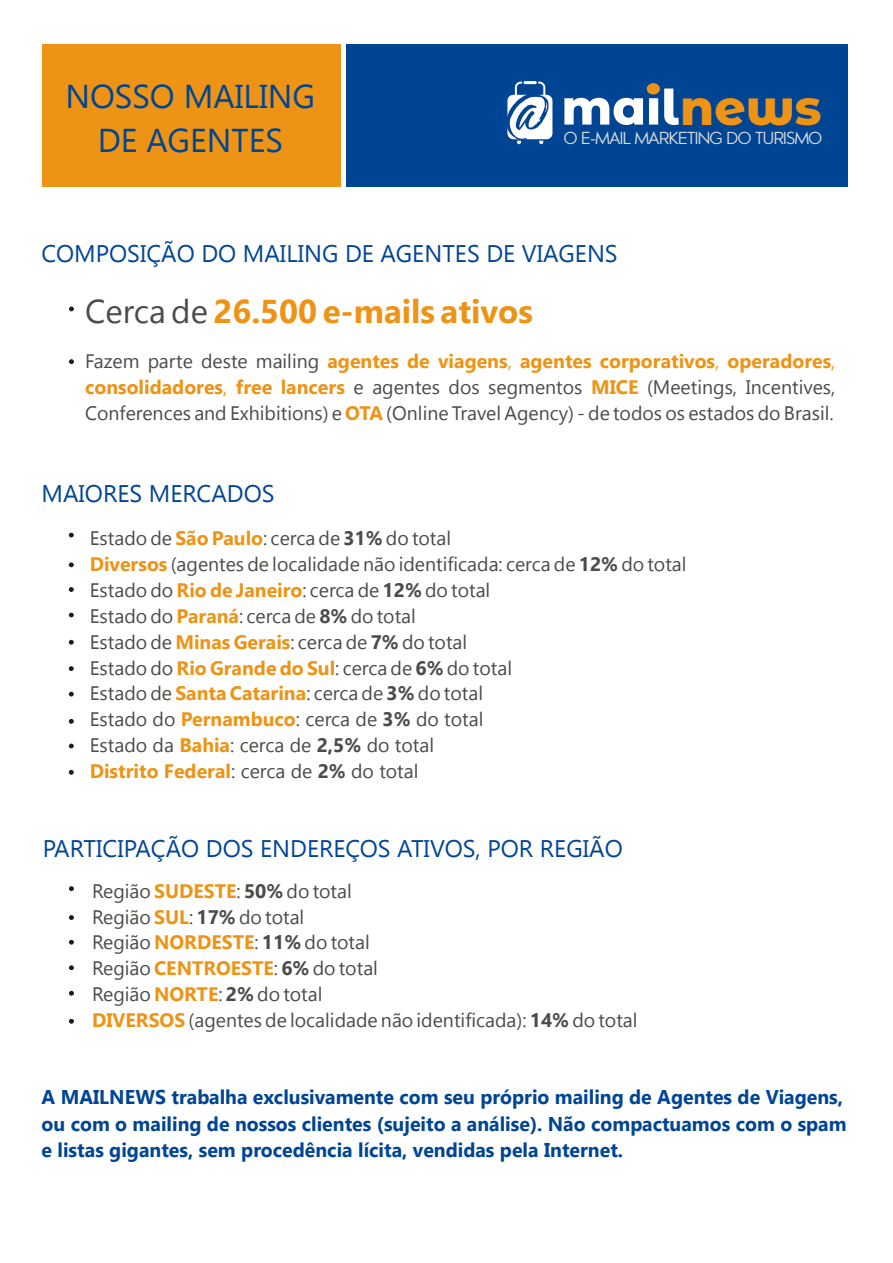
<style>
.page{position:relative;width:893px;height:1263px;background:#fff}
.page>*{position:absolute;margin:0;border:0;box-sizing:border-box;transform-origin:0 0}
.t1{font:88.65px "Novitha Script Demo";color:#004594;scale:1.09 1}
.t2{font:700 48.9px "Montserrat Alternates";color:#ed9417}
.t3{font:700 33px "Gadugi";color:#ed9417}
.t4{font:33px/44px "Gadugi";color:#004594;text-align:center}
.t5{font:24px "Gadugi";color:#004594}
.t6{font:700 19.95px/26.4px "Gadugi";color:#004594}
.t7{font:19.5px/26px "Gadugi";color:#4d4a47}
.t8{font:16.65px "Pasajero";color:#dedede}
.s1{font-weight:400;color:#4d4a47}
.s2{font-weight:700;color:#ed9417}
.s3{color:#ed9417}
.s4{font-weight:700}
</style>
<div class="page">
<svg style="left:69px;top:307px;width:5px;height:4px"></svg>
<svg style="left:69px;top:359px;width:5px;height:5px"></svg>
<svg style="left:69px;top:533px;width:5px;height:4px"></svg>
<svg style="left:69px;top:562px;width:5px;height:5px"></svg>
<svg style="left:69px;top:587px;width:5px;height:5px"></svg>
<svg style="left:69px;top:613px;width:5px;height:4px"></svg>
<svg style="left:69px;top:640px;width:5px;height:4px"></svg>
<svg style="left:69px;top:666px;width:5px;height:5px"></svg>
<svg style="left:69px;top:692px;width:5px;height:4px"></svg>
<svg style="left:69px;top:719px;width:5px;height:5px"></svg>
<svg style="left:69px;top:744px;width:5px;height:4px"></svg>
<svg style="left:69px;top:886px;width:5px;height:5px"></svg>
<svg style="left:69px;top:915px;width:5px;height:5px"></svg>
<svg style="left:69px;top:940px;width:5px;height:4px"></svg>
<svg style="left:69px;top:965px;width:5px;height:5px"></svg>
<svg style="left:69px;top:991px;width:5px;height:4px"></svg>
<div style="left:346px;top:44px;width:502px;height:143px;background:#004594"></div>
<svg style="left:564px;top:89px;width:115px;height:36px"></svg>
<div style="left:647px;top:83px;width:13px;height:11px;background:#ed9417;border-radius:50%"></div>
<svg style="left:538px;top:82px;width:7px;height:13px"></svg>
<svg style="left:515px;top:82px;width:7px;height:13px"></svg>
<hr style="left:523px;top:81px;width:14px;height:3px;background:#fff;border-radius:2px">
<svg style="left:517px;top:141px;width:4px;height:3px"></svg>
<svg style="left:539px;top:141px;width:4px;height:3px"></svg>
<div style="left:507px;top:95px;width:45px;height:44px;background:#fff;border-radius:6px"></div>
<div style="left:42px;top:44px;width:299px;height:143px;background:#ed9417"></div>
<svg style="left:69px;top:770px;width:5px;height:5px"></svg>
<svg style="left:69px;top:1019px;width:5px;height:4px"></svg>
<h3 class="t4" style="left:65px;top:77px;width:251px">NOSSO MAILING<br>DE AGENTES</h3>
<h1 class="t1" style="left:507px;top:72px;width:39px">@</h1>
<h2 class="t2" style="left:680px;top:77px;width:143px">news</h2>
<p class="t8" style="left:564px;top:133px;width:260px">O E-MAIL MARKETING DO TURISMO</p>
<p class="t5" style="left:42px;top:245px;width:578px">COMPOSIÇÃO DO MAILING DE AGENTES DE VIAGENS</p>
<h3 class="t3" style="left:85px;top:299px;width:449px"><span class="s1">Cerca de</span> 26.500 e-mails ativos</h3>
<p class="t7" style="left:85px;top:350px;width:752px;text-align:justify">Fazem parte deste mailing <span class="s2">agentes de viagens</span><span class="s3">,</span> <span class="s2">agentes corporativos</span><span class="s3">,</span> <span class="s2">operadores</span><span class="s3">, </span><span class="s2">consolidadores</span><span class="s3">,</span> <span class="s2">free lancers</span> e agentes dos segmentos <span class="s2">MICE</span> (Meetings, Incentives, Conferences and Exhibitions) e <span class="s2">OTA</span> (Online Travel Agency) - de todos os estados do Brasil.</p>
<p class="t5" style="left:42px;top:484px;width:235px">MAIORES MERCADOS</p>
<p class="t7" style="left:90px;top:527px;width:598px">Estado de <span class="s2">São Paulo</span>: cerca de <span class="s4">31%</span> do total<br><span class="s2">Diversos</span> (agentes de localidade não identificada: cerca de <span class="s4">12%</span> do total Estado do <span class="s2">Rio de Janeiro</span>: cerca de <span class="s4">12%</span> do total<br>Estado do <span class="s2">Paraná</span>: cerca de <span class="s4">8%</span> do total<br>Estado de <span class="s2">Minas Gerais</span>: cerca de <span class="s4">7%</span> do total<br>Estado do <span class="s2">Rio Grande do Sul</span>: cerca de <span class="s4">6%</span> do total<br>Estado de <span class="s2">Santa Catarina</span>: cerca de <span class="s4">3%</span> do total<br>Estado do <span class="s2">Pernambuco</span>: cerca de <span class="s4">3%</span> do total<br>Estado da <span class="s2">Bahia</span>: cerca de <span class="s4">2,5%</span> do total<br><span class="s2">Distrito Federal</span>: cerca de <span class="s4">2%</span> do total</p>
<p class="t5" style="left:43px;top:840px;width:582px">PARTICIPAÇÃO DOS ENDEREÇOS ATIVOS, POR REGIÃO</p>
<p class="t7" style="left:92px;top:879px;width:547px">Região <span class="s2">SUDESTE</span>: <span class="s4">50%</span> do total<br>Região <span class="s2">SUL</span>: <span class="s4">17%</span> do total<br>Região <span class="s2">NORDESTE</span>: <span class="s4">11%</span> do total<br>Região <span class="s2">CENTROESTE</span>: <span class="s4">6%</span> do total<br>Região <span class="s2">NORTE</span>: <span class="s4">2%</span> do total<br><span class="s2">DIVERSOS</span> (agentes de localidade não identificada): <span class="s4">14%</span> do total</p>
<p class="t6" style="left:42px;top:1086px;width:806px">A MAILNEWS trabalha exclusivamente com seu próprio mailing de Agentes de Viagens, ou com o mailing de nossos clientes (sujeito a análise). Não compactuamos com o spam e listas gigantes, sem procedência lícita, vendidas pela Internet.</p>
</div>
